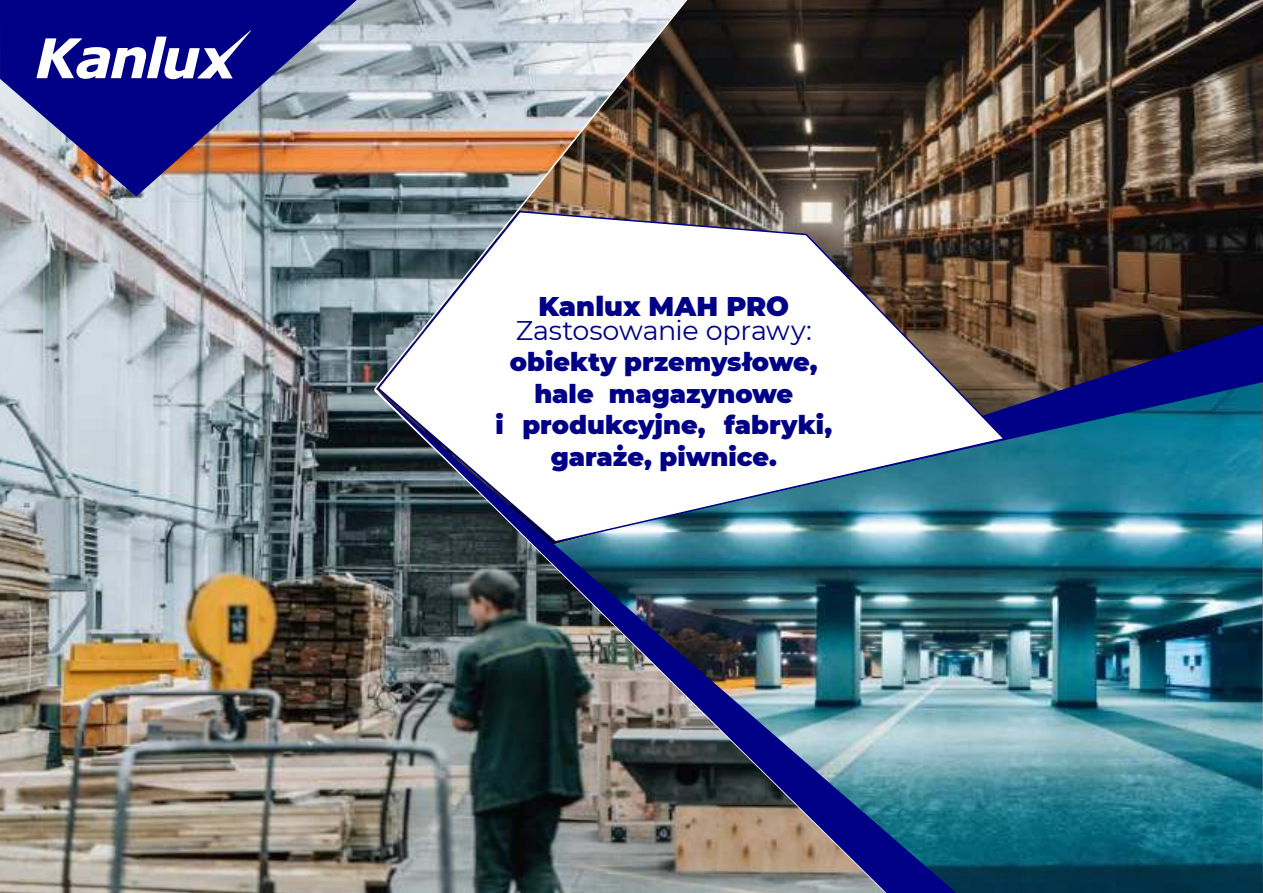
<style>
.page{position:relative;width:1263px;height:893px;background:#fff}
.page>*{position:absolute;margin:0;border:0;box-sizing:border-box;transform-origin:0 0}
.t1{font:27px "Montserrat";letter-spacing:-.01em;color:#000086}
.t2{font:900 27px "Montserrat";color:#000086}
.t3{font:900 25.5px/31.5px "Montserrat";color:#000086;text-align:center}
</style>
<div class="page">
<img style="left:0;top:0;width:373px;height:893px">
<img style="left:0;top:0;width:357px;height:197px">
<img style="left:373px;top:0;width:890px;height:893px">
<svg style="left:37px;top:30px;width:214px;height:49px"></svg>
<img style="left:956px;top:511px;width:307px;height:382px">
<img style="left:377px;top:544px;width:579px;height:349px">
<svg style="left:1007px;top:324px;width:256px;height:187px;background:#1b4e7a"></svg>
<img style="left:376px;top:210px;width:631px;height:334px">
<p class="t2" style="left:538px;top:291px;width:252px">Kanlux MAH PRO</p>
<p class="t1" style="left:516px;top:312px;width:298px">Zastosowanie oprawy:</p>
<p class="t3" style="left:495px;top:345px;width:338px">obiekty przemysłowe, hale magazynowe<br>i produkcyjne, fabryki, garaże, piwnice.</p>
</div>
